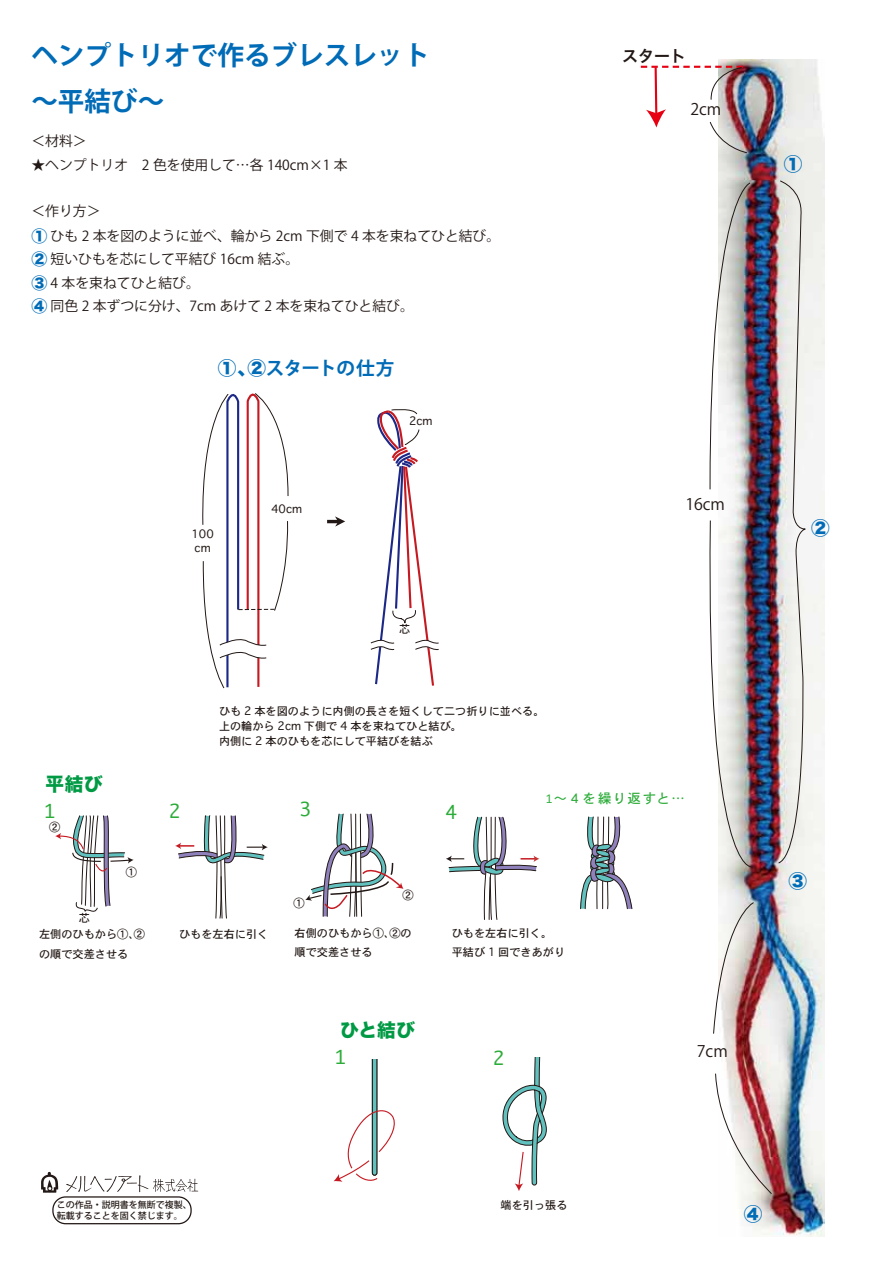
<style>
.page{position:relative;width:893px;height:1263px;background:#fff}
.page>*{position:absolute;margin:0;border:0;box-sizing:border-box;transform-origin:0 0}
.t1{font:700 26.55px/46.5px "Koz Go Pro";color:#006bb6}
.t2{font:22.35px "Osaka Mono";color:#2cac39}
.t3{font:700 18.6px "Koz Go Pro";letter-spacing:-.03em;color:#006bb6}
.t4{font:18.6px "Hira Kaku Std N W8";letter-spacing:.045em;color:#094}
.t5{font:18.6px "Hira Kaku Std N W8";color:#006bb6}
.t6{font:15.9px "Koz Go Pro";color:#221815}
.t7{font:15.9px "Hira Kaku Pro N W6";color:#221815}
.t8{font:13.8px/23.4px "Koz Go Pro";color:#221815}
.t9{font:13.35px "Osaka Mono";letter-spacing:.1em;color:#2cac39}
.t10{font:11.1px/19.5px "Osaka";color:#221815}
.t11{font:11.1px "Osaka Mono";color:#221815}
.t12{font:500 9px/10.6px "Koz Go Pro";color:#221815}
.s1{font-family:"Hira Kaku Std W8";font-size:15.9px;color:#006bb6}
.s2{font-family:"Hira Kaku Std N W8";font-size:15.9px;color:#006bb6}
.s3{font-family:"Hira Kaku Std N W8";font-weight:400}
</style>
<div class="page">
<img style="left:718px;top:60px;width:107px;height:1176px">
<svg style="left:502px;top:1057px;width:45px;height:134px"></svg>
<svg style="left:334px;top:1059px;width:61px;height:123px"></svg>
<svg style="left:327px;top:516px;width:18px;height:11px"></svg>
<img style="left:709px;top:182px;width:42px;height:308px">
<img style="left:709px;top:520px;width:43px;height:355px">
<img style="left:640px;top:65px;width:107px;height:88px">
<svg style="left:713px;top:902px;width:41px;height:132px"></svg>
<img style="left:715px;top:1073px;width:57px;height:121px">
<img style="left:778px;top:180px;width:28px;height:684px">
<svg style="left:175px;top:815px;width:93px;height:104px"></svg>
<svg style="left:55px;top:815px;width:79px;height:97px"></svg>
<svg style="left:446px;top:816px;width:93px;height:104px"></svg>
<svg style="left:305px;top:813px;width:98px;height:104px"></svg>
<svg style="left:580px;top:816px;width:53px;height:94px"></svg>
<svg style="left:202px;top:393px;width:86px;height:296px"></svg>
<svg style="left:370px;top:409px;width:69px;height:277px"></svg>
<div style="left:52px;top:1196px;width:140px;height:28px;border:1px solid #221815;border-radius:13px"></div>
<svg style="left:41px;top:1172px;width:17px;height:21px"></svg>
<svg style="left:66px;top:1175px;width:132px;height:17px"></svg>
<h1 class="t1" style="left:31px;top:33px;width:400px">ヘンプトリオで作るブレスレット～平結び～</h1>
<p class="t8" style="left:31px;top:130px;width:57px">＜材料＞</p>
<p class="t8" style="left:31px;top:153px;width:318px">★ヘンプトリオ　2 色を使用して…各 140cm×1 本</p>
<p class="t8" style="left:31px;top:198px;width:470px;line-height:25.2px">＜作り方＞<br><span class="s1">①</span> ひも 2 本を図のように並べ、輪から 2cm 下側で 4 本を束ねてひと結び。</p>
<p class="t8" style="left:31px;top:248px;width:384px"><span class="s2">②</span> 短いひもを芯にして平結び 16cm 結ぶ。<br><span class="s2">③</span> 4 本を束ねてひと結び。<br><span class="s2">④</span> 同色 2 本ずつに分け、7cm あけて 2 本を束ねてひと結び。</p>
<h3 class="t3" style="left:218px;top:356px;width:178px"><span class="s3">①、②</span>スタートの仕方</h3>
<p class="t10" style="left:409px;top:411px;width:25px">2cm</p>
<h3 class="t7" style="left:622px;top:41px;width:65px">スタート</h3>
<h3 class="t6" style="left:690px;top:99px;width:32px">2cm</h3>
<p class="t10" style="left:191px;top:527px;width:24px;line-height:13.5px">100 cm</p>
<p class="t10" style="left:271px;top:499px;width:33px">40cm</p>
<h3 class="t6" style="left:685px;top:494px;width:41px">16cm</h3>
<p class="t10" style="left:399px;top:619px;width:13px">芯</p>
<p class="t10" style="left:219px;top:703px;width:327px;line-height:15px">ひも 2 本を図のように内側の長さを短くして二つ折りに並べる。上の輪から 2cm 下側で 4 本を束ねてひと結び。<br>内側に 2 本のひもを芯にして平結びを結ぶ</p>
<h3 class="t4" style="left:45px;top:773px;width:59px">平結び</h3>
<h2 class="t2" style="left:44px;top:799px;width:13px">1</h2>
<h2 class="t2" style="left:169px;top:799px;width:13px">2</h2>
<h2 class="t2" style="left:300px;top:797px;width:13px">3</h2>
<h2 class="t2" style="left:446px;top:800px;width:13px">4</h2>
<p class="t10" style="left:49px;top:817px;width:13px">②</p>
<p class="t9" style="left:546px;top:792px;width:141px">1〜４を繰り返すと…</p>
<p class="t10" style="left:126px;top:862px;width:13px">①</p>
<p class="t11" style="left:79px;top:912px;width:13px">芯</p>
<p class="t10" style="left:39px;top:924px;width:108px">左側のひもから①、②の順で交差させる</p>
<p class="t10" style="left:179px;top:924px;width:91px">ひもを左右に引く</p>
<p class="t10" style="left:403px;top:885px;width:13px">②</p>
<p class="t10" style="left:293px;top:893px;width:13px">①</p>
<p class="t10" style="left:295px;top:922px;width:119px">右側のひもから①、②の順で交差させる</p>
<p class="t10" style="left:452px;top:922px;width:115px">ひもを左右に引く。平結び 1 回できあがり</p>
<h3 class="t4" style="left:340px;top:1019px;width:77px">ひと結び</h3>
<h2 class="t2" style="left:335px;top:1045px;width:13px">1</h2>
<h2 class="t2" style="left:493px;top:1046px;width:13px">2</h2>
<h3 class="t6" style="left:697px;top:1041px;width:32px">7cm</h3>
<h3 class="t5" style="left:784px;top:154px;width:20px">①</h3>
<h3 class="t5" style="left:811px;top:517px;width:20px">②</h3>
<h3 class="t5" style="left:789px;top:871px;width:20px">③</h3>
<p class="t12" style="left:57px;top:1200px;width:137px">この作品・説明書を無断で複製、転載することを固く禁じます。</p>
<p class="t10" style="left:501px;top:1195px;width:68px">端を引っ張る</p>
<h3 class="t5" style="left:744px;top:1203px;width:20px">④</h3>
</div>
